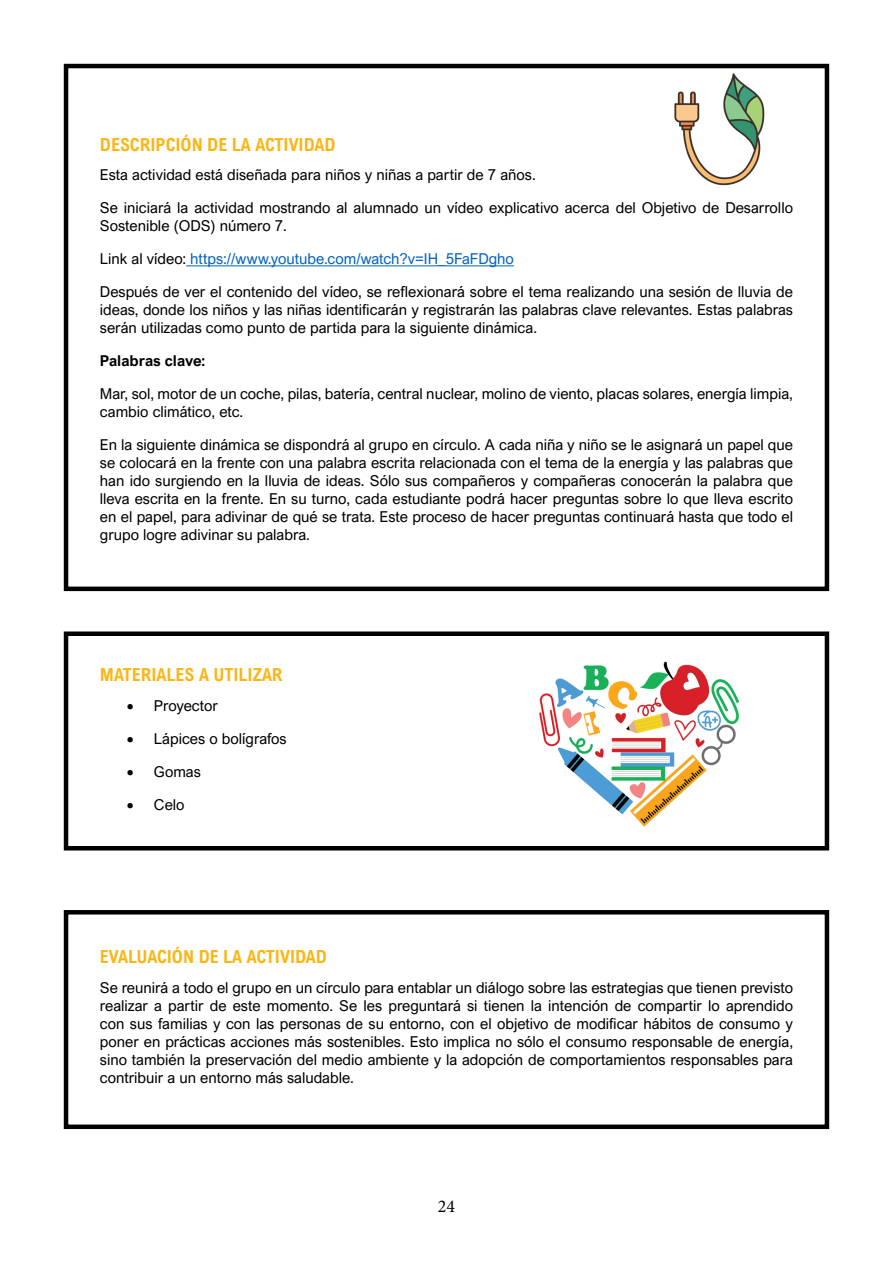
<style>
.page{position:relative;width:893px;height:1263px;background:#fff}
.page>*{position:absolute;margin:0;border:0;box-sizing:border-box;transform-origin:0 0}
.t1{font:700 18px "Arial Nova Cond";color:#fcb512}
.t2{font:18px "Minion Pro";color:#000}
.t3{font:15px/18px "Arial Nova";color:#000;text-align:justify}
.t4{font:15px "Arial Nova";color:#0563c1}
.t5{font:700 15px "Arial Nova";color:#000}
.s1{color:#000}
</style>
<div class="page">
<hr style="left:186px;top:265px;width:328px;height:1px;background:#0563c1">
<div style="left:64px;top:64px;width:765px;height:527px;border:4px solid #000"></div>
<div style="left:64px;top:631px;width:765px;height:219px;border:4px solid #000"></div>
<div style="left:64px;top:910px;width:765px;height:219px;border:4px solid #000"></div>
<img style="left:539px;top:661px;width:200px;height:166px">
<img style="left:674px;top:73px;width:91px;height:113px">
<p class="t1" style="left:100px;top:133px;width:237px">DESCRIPCIÓN DE LA ACTIVIDAD</p>
<p class="t3" style="left:100px;top:166px;width:437px">Esta actividad está diseñada para niños y niñas a partir de 7 años.</p>
<p class="t3" style="left:100px;top:199px;width:695px">Se iniciará la actividad mostrando al alumnado un vídeo explicativo acerca del Objetivo de Desarrollo<br>Sostenible (ODS) número 7.</p>
<p class="t4" style="left:100px;top:250px;width:415px"><span class="s1">Link al vídeo:</span> https://www.youtube.com/watch?v=IH_5FaFDgho</p>
<p class="t3" style="left:100px;top:283px;width:695px">Después de ver el contenido del vídeo, se reflexionará sobre el tema realizando una sesión de lluvia de ideas, donde los niños y las niñas identificarán y registrarán las palabras clave relevantes. Estas palabras serán utilizadas como punto de partida para la siguiente dinámica.</p>
<p class="t5" style="left:100px;top:352px;width:107px">Palabras clave:</p>
<p class="t3" style="left:100px;top:385px;width:695px">Mar, sol, motor de un coche, pilas, batería, central nuclear, molino de viento, placas solares, energía limpia, cambio climático, etc.</p>
<p class="t3" style="left:100px;top:436px;width:695px">En la siguiente dinámica se dispondrá al grupo en círculo. A cada niña y niño se le asignará un papel que se colocará en la frente con una palabra escrita relacionada con el tema de la energía y las palabras que han ido surgiendo en la lluvia de ideas. Sólo sus compañeros y compañeras conocerán la palabra que lleva escrita en la frente. En su turno, cada estudiante podrá hacer preguntas sobre lo que lleva escrito en el papel, para adivinar de qué se trata. Este proceso de hacer preguntas continuará hasta que todo el grupo logre adivinar su palabra.</p>
<p class="t1" style="left:100px;top:663px;width:184px">MATERIALES A UTILIZAR</p>
<p class="t3" style="left:127px;top:696px;width:92px">• Proyector</p>
<p class="t3" style="left:127px;top:729px;width:161px">• Lápices o bolígrafos</p>
<p class="t3" style="left:127px;top:762px;width:75px">• Gomas</p>
<p class="t3" style="left:127px;top:795px;width:59px">• Celo</p>
<p class="t1" style="left:100px;top:945px;width:228px">EVALUACIÓN DE LA ACTIVIDAD</p>
<p class="t3" style="left:100px;top:978px;width:695px">Se reunirá a todo el grupo en un círculo para entablar un diálogo sobre las estrategias que tienen previsto realizar a partir de este momento. Se les preguntará si tienen la intención de compartir lo aprendido con sus familias y con las personas de su entorno, con el objetivo de modificar hábitos de consumo y poner en prácticas acciones más sostenibles. Esto implica no sólo el consumo responsable de energía, sino también la preservación del medio ambiente y la adopción de comportamientos responsables para contribuir a un entorno más saludable.</p>
<p class="t2" style="left:438px;top:1194px;width:19px">24</p>
</div>
